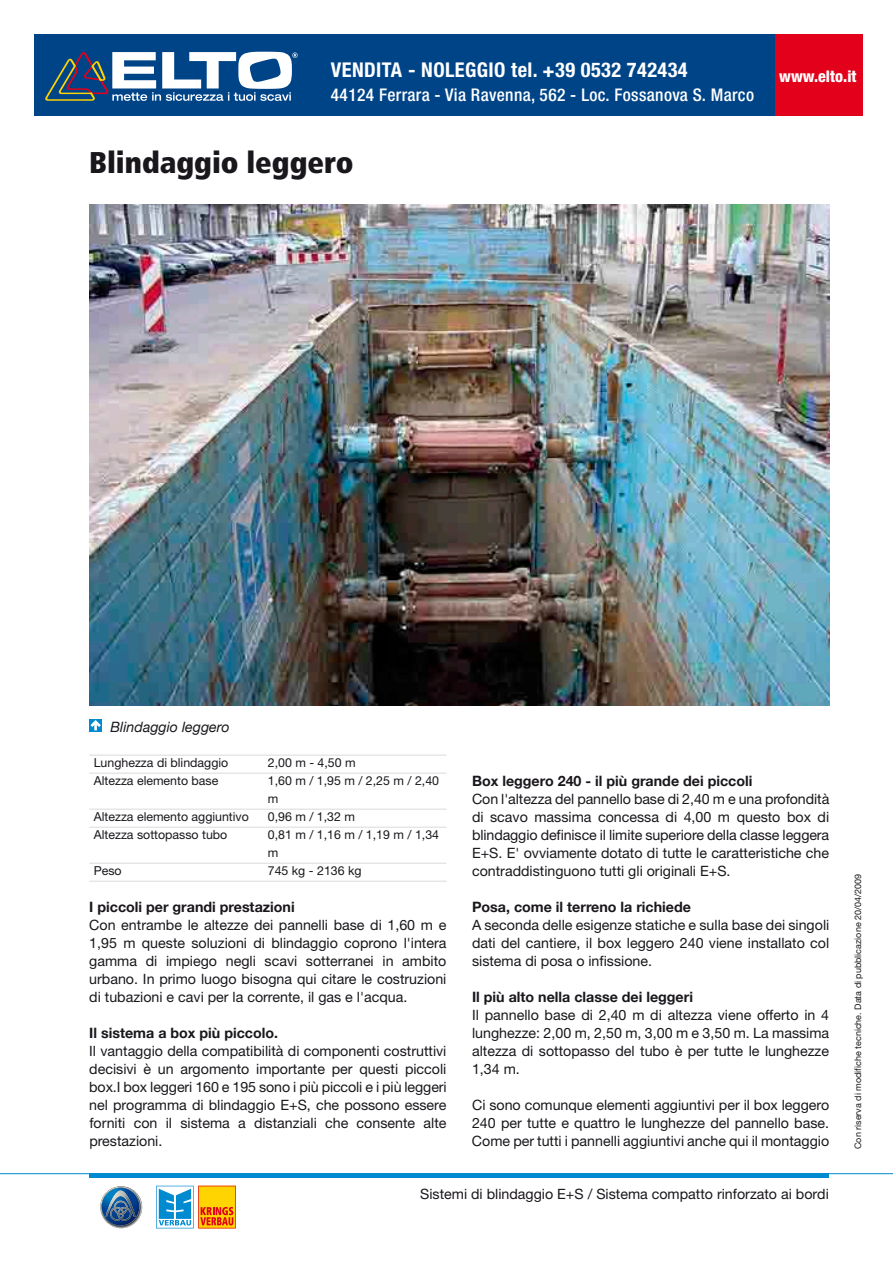
<style>
.page{position:relative;width:893px;height:1263px;background:#fff}
.page>*{position:absolute;margin:0;border:0;box-sizing:border-box;transform-origin:0 0}
.t1{font:900 condensed 30px "Frutiger LT";color:#1a171c}
.t2{font:700 condensed 20.4px "Helvetica Neue";letter-spacing:.02em;color:#fff}
.t3{font:500 condensed 17.4px "Helvetica Neue";letter-spacing:.02em;color:#fff}
.t4{font:800 condensed 16.05px "Helvetica Neue";color:#fff}
.t5{font:14.25px/18px "Helvetica Neue";color:#1a171c;text-align:justify}
.t6{font:700 14.25px "Helvetica Neue";color:#1a171c}
.t7{font:italic 14.25px "Helvetica Neue";color:#1a171c}
.t8{font:12.3px/18px "Helvetica Neue";color:#1a171c}
.t9{font:9px "Helvetica Neue";color:#1a171c}
</style>
<div class="page">
<div style="left:34px;top:34px;width:827px;height:81px;background:#048"></div>
<div style="left:775px;top:34px;width:88px;height:81px;background:#e2001a"></div>
<svg style="left:45px;top:52px;width:253px;height:49px"></svg>
<svg style="left:156px;top:1186px;width:80px;height:42px"></svg>
<svg style="left:100px;top:1186px;width:42px;height:42px"></svg>
<svg style="left:101px;top:1187px;width:41px;height:41px"></svg>
<hr style="left:89px;top:1174px;width:740px;height:4px;background:#008ad0">
<hr style="left:0;top:1173px;width:893px;height:1px;background:#008ad0">
<img style="left:89px;top:205px;width:740px;height:501px">
<svg style="left:89px;top:719px;width:13px;height:13px"></svg>
<svg style="left:90px;top:720px;width:11px;height:10px"></svg>
<svg style="left:89px;top:881px;width:357px;height:1px"></svg>
<svg style="left:89px;top:863px;width:357px;height:1px"></svg>
<svg style="left:89px;top:827px;width:357px;height:1px"></svg>
<svg style="left:89px;top:809px;width:357px;height:1px"></svg>
<svg style="left:89px;top:773px;width:357px;height:1px"></svg>
<svg style="left:89px;top:755px;width:357px;height:1px"></svg>
<h2 class="t2" style="left:331px;top:58px;width:358px">VENDITA - NOLEGGIO tel. +39 0532 742434</h2>
<p class="t4" style="left:779px;top:66px;width:79px">www.elto.it</p>
<p class="t3" style="left:331px;top:84px;width:425px">44124 Ferrara - Via Ravenna, 562 - Loc. Fossanova S. Marco</p>
<h1 class="t1" style="left:89px;top:145px;width:266px">Blindaggio leggero</h1>
<p class="t7" style="left:111px;top:718px;width:121px">Blindaggio leggero</p>
<p class="t8" style="left:94px;top:754px;width:136px">Lunghezza di blindaggio</p>
<p class="t8" style="left:268px;top:754px;width:173px">2,00 m - 4,50 m<br>1,60 m / 1,95 m / 2,25 m / 2,40 m</p>
<p class="t8" style="left:94px;top:772px;width:126px">Altezza elemento base</p>
<p class="t8" style="left:94px;top:808px;width:157px">Altezza elemento aggiuntivo</p>
<p class="t8" style="left:268px;top:808px;width:173px">0,96 m / 1,32 m<br>0,81 m / 1,16 m / 1,19 m / 1,34 m</p>
<p class="t8" style="left:94px;top:826px;width:135px">Altezza sottopasso tubo</p>
<p class="t8" style="left:94px;top:862px;width:29px">Peso</p>
<p class="t8" style="left:268px;top:862px;width:95px">745 kg - 2136 kg</p>
<p class="t6" style="left:89px;top:898px;width:207px">I piccoli per grandi prestazioni</p>
<p class="t5" style="left:89px;top:916px;width:359px">Con entrambe le altezze dei pannelli base di 1,60 m e 1,95 m queste soluzioni di blindaggio coprono l'intera gamma di impiego negli scavi sotterranei in ambito urbano. In primo luogo bisogna qui citare le costruzioni di tubazioni e cavi per la corrente, il gas e l'acqua.</p>
<p class="t6" style="left:89px;top:1024px;width:190px">Il sistema a box più piccolo.</p>
<p class="t5" style="left:89px;top:1042px;width:359px">Il vantaggio della compatibilità di componenti costruttivi decisivi è un argomento importante per questi piccoli box.I box leggeri 160 e 195 sono i più piccoli e i più leggeri nel programma di blindaggio E+S, che possono essere forniti con il sistema a distanziali che consente alte prestazioni.</p>
<p class="t6" style="left:472px;top:772px;width:282px">Box leggero 240 - il più grande dei piccoli</p>
<p class="t5" style="left:472px;top:789px;width:359px">Con l'altezza del pannello base di 2,40 m e una profondità di scavo massima concessa di 4,00 m questo box di blindaggio definisce il limite superiore della classe leggera E+S. E' ovviamente dotato di tutte le caratteristiche che contraddistinguono tutti gli originali E+S.</p>
<p class="t6" style="left:472px;top:898px;width:220px">Posa, come il terreno la richiede</p>
<p class="t5" style="left:472px;top:916px;width:359px">A seconda delle esigenze statiche e sulla base dei singoli dati del cantiere, il box leggero 240 viene installato col sistema di posa o infissione.</p>
<p class="t6" style="left:472px;top:988px;width:222px">Il più alto nella classe dei leggeri</p>
<p class="t5" style="left:472px;top:1006px;width:359px">Il pannello base di 2,40 m di altezza viene offerto in 4 lunghezze: 2,00 m, 2,50 m, 3,00 m e 3,50 m. La massima altezza di sottopasso del tubo è per tutte le lunghezze 1,34 m.</p>
<p class="t5" style="left:472px;top:1096px;width:359px">Ci sono comunque elementi aggiuntivi per il box leggero 240 per tutte e quattro le lunghezze del pannello base.<br>Come per tutti i pannelli aggiuntivi anche qui il montaggio</p>
<p class="t5" style="left:420px;top:1185px;width:410px">Sistemi di blindaggio E+S / Sistema compatto rinforzato ai bordi</p>
<p class="t9" style="left:853px;top:1149px;width:277px;rotate:-90deg">Con riserva di modifiche tecniche. Data di pubblicazione 20/04/2009</p>
</div>
